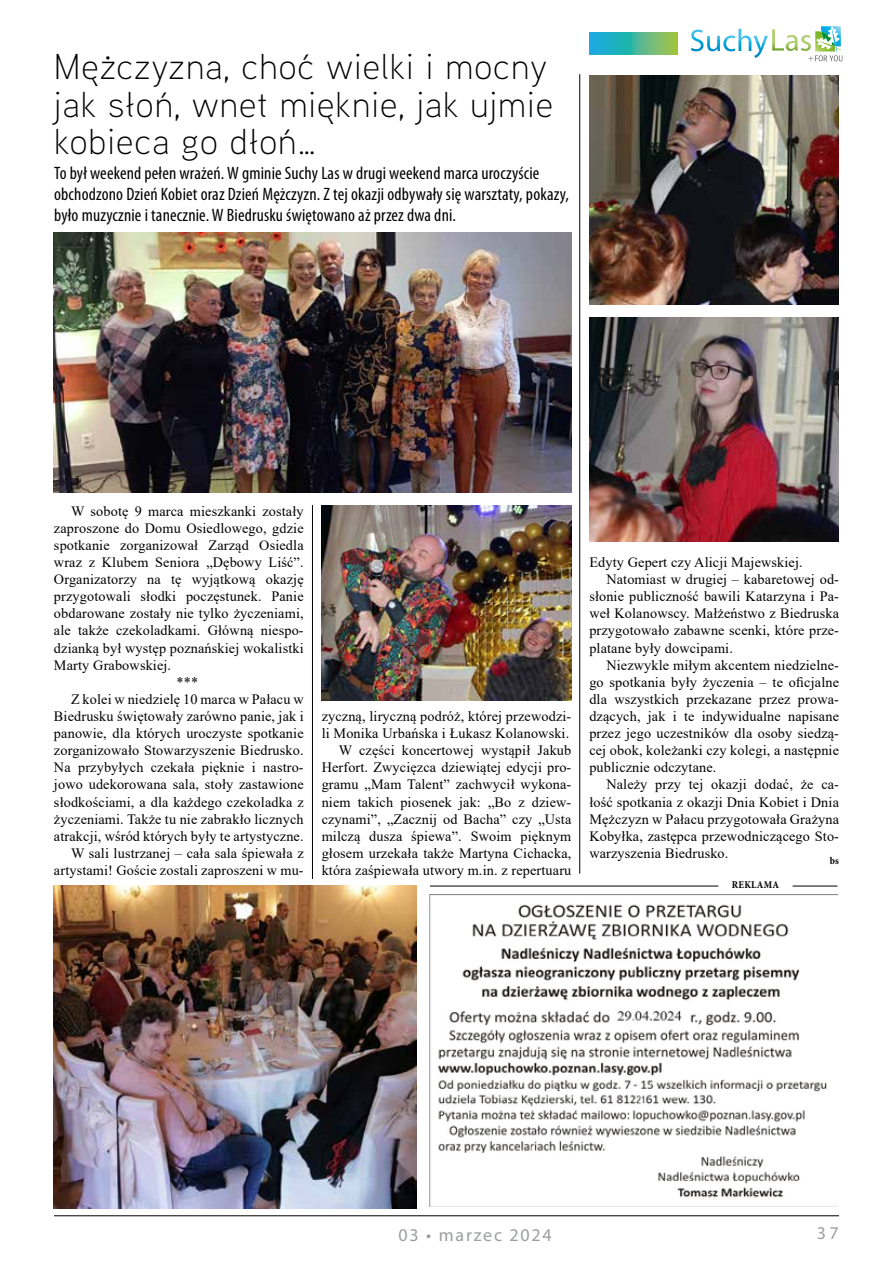
<style>
.page{position:relative;width:893px;height:1263px;background:#fff}
.page>*{position:absolute;margin:0;border:0;box-sizing:border-box;transform-origin:0 0}
.t1{font:300 36px/37.5px "Aaux Next";letter-spacing:.03em;color:#000}
.t2{font:condensed 18px/21px "Myriad Pro";letter-spacing:.01em;color:#000}
.t3{font:18px "Myriad Pro";letter-spacing:.1em;color:#9c9e9f}
.t4{font:14.25px/17.1px "Times New Roman";letter-spacing:.01em;color:#000;text-align:right}
.t5{font:700 condensed 10.5px "Minion Pro";letter-spacing:.02em;color:#000}
</style>
<div class="page">
<hr style="left:54px;top:1215px;width:785px;height:1px;background:#000">
<svg style="left:691px;top:26px;width:151px;height:35px"></svg>
<svg style="left:590px;top:33px;width:87px;height:21px;background:#4ab69b"></svg>
<img style="left:589px;top:75px;width:250px;height:229px">
<img style="left:322px;top:505px;width:249px;height:195px">
<img style="left:589px;top:317px;width:250px;height:224px">
<img style="left:54px;top:232px;width:517px;height:261px">
<img style="left:53px;top:886px;width:363px;height:323px">
<hr style="left:312px;top:505px;width:1px;height:374px;background:#000">
<hr style="left:579px;top:74px;width:1px;height:800px;background:#000">
<img style="left:429px;top:895px;width:408px;height:311px">
<hr style="left:430px;top:886px;width:407px;height:1px;background:#000">
<div style="left:719px;top:879px;width:73px;height:14px;background:#fff"></div>
<h1 class="t1" style="left:54px;top:46px;width:500px">Mężczyzna, choć wielki i mocny jak słoń, wnet mięknie, jak ujmie kobieca go dłoń…</h1>
<p class="t2" style="left:54px;top:163px;width:516px">To był weekend pełen wrażeń. W gminie Suchy Las w drugi weekend marca uroczyście obchodzono Dzień Kobiet oraz Dzień Mężczyzn. Z tej okazji odbywały się warsztaty, pokazy, było muzycznie i tanecznie. W Biedrusku świętowano aż przez dwa dni.</p>
<p class="t4" style="left:71px;top:502px;width:234px">W sobotę 9 marca mieszkanki zostały</p>
<p class="t4" style="left:54px;top:519px;width:251px">zaproszone do Domu Osiedlowego, gdzie</p>
<p class="t4" style="left:54px;top:536px;width:251px">spotkanie zorganizował Zarząd Osiedla</p>
<p class="t4" style="left:54px;top:553px;width:251px">wraz z Klubem Seniora „Dębowy Liść”.</p>
<p class="t4" style="left:54px;top:570px;width:251px">Organizatorzy na tę wyjątkową okazję</p>
<p class="t4" style="left:54px;top:587px;width:251px">przygotowali słodki poczęstunek. Panie</p>
<p class="t4" style="left:54px;top:605px;width:251px">obdarowane zostały nie tylko życzeniami,</p>
<p class="t4" style="left:54px;top:622px;width:251px">ale także czekoladkami. Główną niespo-</p>
<p class="t4" style="left:54px;top:639px;width:251px">dzianką był występ poznańskiej wokalistki</p>
<p class="t4" style="left:54px;top:656px;width:119px">Marty Grabowskiej.</p>
<p class="t4" style="left:176px;top:673px;width:23px">***</p>
<p class="t4" style="left:71px;top:690px;width:234px">Z kolei w niedzielę 10 marca w Pałacu w</p>
<p class="t4" style="left:54px;top:707px;width:251px">Biedrusku świętowały zarówno panie, jak i</p>
<p class="t4" style="left:54px;top:724px;width:251px">panowie, dla których uroczyste spotkanie</p>
<p class="t4" style="left:54px;top:741px;width:251px">zorganizowało Stowarzyszenie Biedrusko.</p>
<p class="t4" style="left:54px;top:758px;width:251px">Na przybyłych czekała pięknie i nastro-</p>
<p class="t4" style="left:54px;top:776px;width:251px">jowo udekorowana sala, stoły zastawione</p>
<p class="t4" style="left:54px;top:793px;width:251px">słodkościami, a dla każdego czekoladka z</p>
<p class="t4" style="left:54px;top:810px;width:251px">życzeniami. Także tu nie zabrakło licznych</p>
<p class="t4" style="left:54px;top:827px;width:251px">atrakcji, wśród których były te artystyczne.</p>
<p class="t4" style="left:71px;top:844px;width:234px">W sali lustrzanej – cała sala śpiewała z</p>
<p class="t4" style="left:54px;top:861px;width:251px">artystami! Goście zostali zaproszeni w mu-</p>
<p class="t4" style="left:322px;top:707px;width:251px">zyczną, liryczną podróż, której przewodzi&shy;li Monika Urbańska i Łukasz Kolanowski.<br>W części koncertowej wystąpił Jakub Herfort. Zwycięzca dziewiątej edycji pro&shy;gramu „Mam Talent” zachwycił wykona&shy;niem takich piosenek jak: „Bo z dziew&shy;czynami”, „Zacznij od Bacha” czy „Usta milczą dusza śpiewa”. Swoim pięknym głosem urzekała także Martyna Cichacka, która zaśpiewała utwory m.in. z repertuaru</p>
<p class="t4" style="left:589px;top:553px;width:215px">Edyty Gepert czy Alicji Majewskiej.</p>
<p class="t4" style="left:606px;top:570px;width:234px">Natomiast w drugiej – kabaretowej od-</p>
<p class="t4" style="left:589px;top:587px;width:251px">słonie publiczność bawili Katarzyna i Pa-</p>
<p class="t4" style="left:589px;top:605px;width:251px">weł Kolanowscy. Małżeństwo z Biedruska</p>
<p class="t4" style="left:589px;top:622px;width:251px">przygotowało zabawne scenki, które prze-</p>
<p class="t4" style="left:589px;top:639px;width:145px">platane były dowcipami.</p>
<p class="t4" style="left:606px;top:656px;width:234px">Niezwykle miłym akcentem niedzielne-</p>
<p class="t4" style="left:589px;top:673px;width:251px">go spotkania były życzenia – te oficjalne</p>
<p class="t4" style="left:589px;top:690px;width:251px">dla wszystkich przekazane przez prowa-</p>
<p class="t4" style="left:589px;top:707px;width:251px">dzących, jak i te indywidualne napisane</p>
<p class="t4" style="left:589px;top:724px;width:251px">przez jego uczestników dla osoby siedzą-</p>
<p class="t4" style="left:589px;top:741px;width:251px">cej obok, koleżanki czy kolegi, a następnie</p>
<p class="t4" style="left:589px;top:758px;width:129px">publicznie odczytane.</p>
<p class="t4" style="left:606px;top:776px;width:234px">Należy przy tej okazji dodać, że ca-</p>
<p class="t4" style="left:589px;top:793px;width:251px">łość spotkania z okazji Dnia Kobiet i Dnia</p>
<p class="t4" style="left:589px;top:810px;width:251px">Mężczyzn w Pałacu przygotowała Grażyna</p>
<p class="t4" style="left:589px;top:827px;width:251px">Kobyłka, zastępca przewodniczącego Sto-</p>
<p class="t4" style="left:589px;top:844px;width:141px">warzyszenia Biedrusko.</p>
<p class="t5" style="left:830px;top:854px;width:11px">bs</p>
<p class="t5" style="left:732px;top:877px;width:49px">REKLAMA</p>
<p class="t3" style="left:398px;top:1224px;width:155px">03 • marzec 2024</p>
<p class="t3" style="left:817px;top:1222px;width:24px">37</p>
</div>
